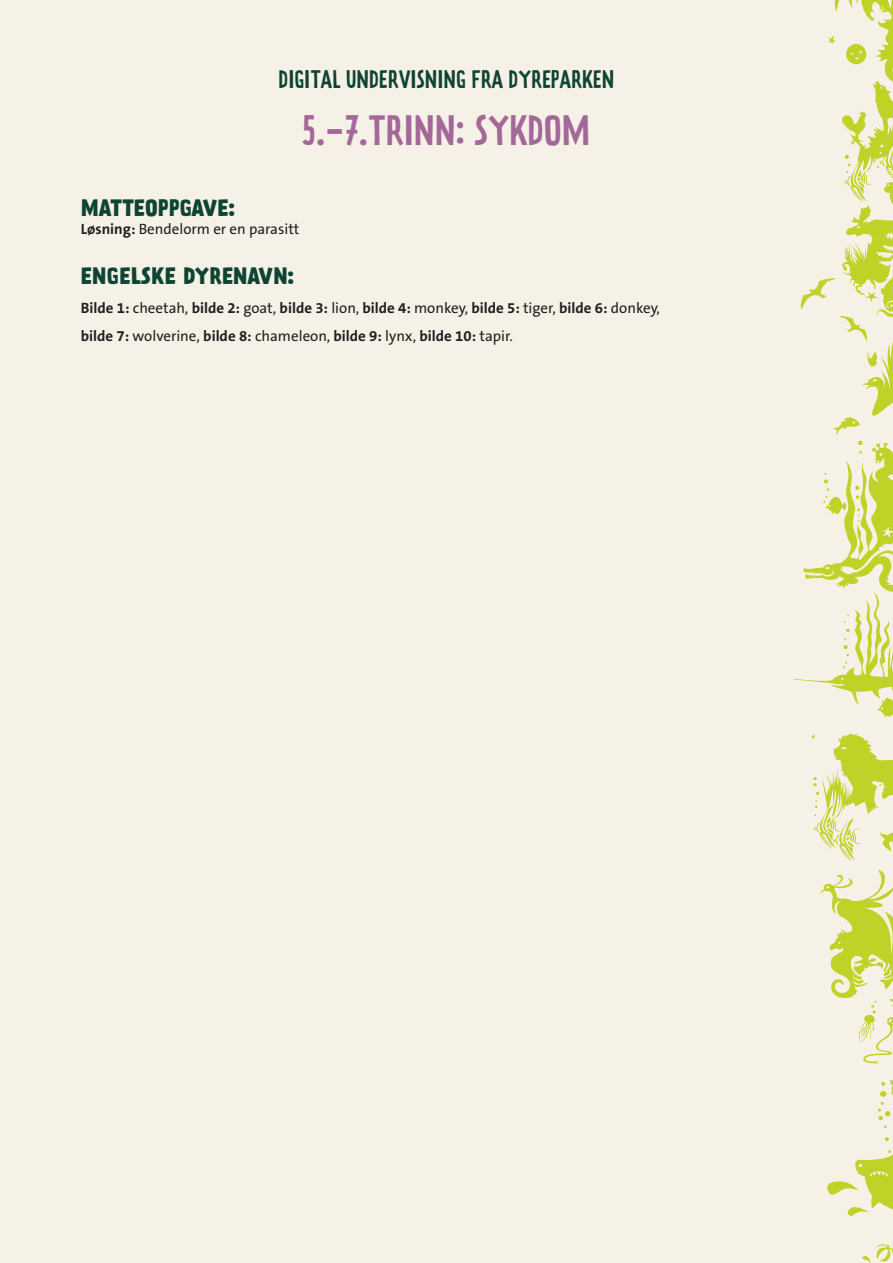
<style>
.page{position:relative;width:893px;height:1263px;background:#f6f1e6}
.page>*{position:absolute;margin:0;border:0;box-sizing:border-box;transform-origin:0 0}
.t1{font:37.5px "Prater Sans One";color:#a46799}
.t2{font:22.5px "Prater Sans One";color:#0e4432}
.t3{font:700 21px "Prater Sans One";color:#0e4432}
.t4{font:15px "The Sans B W5 Plain";color:#231f20}
.t5{font:700 15px "The Sans B W7";color:#231f20}
.s1{font-family:"The Sans B W7";font-weight:700}
.s2{font-family:"The Sans B W5 Plain";font-weight:400}
</style>
<div class="page">
<svg style="left:794px;top:0;width:99px;height:1065px"></svg>
<svg style="left:857px;top:170px;width:9px;height:18px"></svg>
<svg style="left:844px;top:155px;width:7px;height:32px"></svg>
<svg style="left:877px;top:160px;width:6px;height:8px"></svg>
<svg style="left:845px;top:43px;width:22px;height:22px"></svg>
<svg style="left:827px;top:1080px;width:66px;height:183px"></svg>
<svg style="left:878px;top:697px;width:15px;height:21px"></svg>
<h2 class="t2" style="left:279px;top:66px;width:337px">DIGITAL UNDERVISNING FRA DYREPARKEN</h2>
<h1 class="t1" style="left:302px;top:108px;width:290px">5.-7.TRINN: SYKDOM</h1>
<h3 class="t3" style="left:81px;top:194px;width:156px">MATTEOPPGAVE:</h3>
<p class="t4" style="left:81px;top:219px;width:220px"><span class="s1">Løsning:</span> Bendelorm er en parasitt</p>
<h3 class="t3" style="left:81px;top:262px;width:215px">ENGELSKE DYRENAVN:</h3>
<p class="t5" style="left:81px;top:298px;width:581px">Bilde 1: <span class="s2">cheetah,</span> bilde 2: <span class="s2">goat,</span> bilde 3: <span class="s2">lion,</span> bilde 4: <span class="s2">monkey,</span> bilde 5: <span class="s2">tiger,</span> bilde 6: <span class="s2">donkey,</span></p>
<p class="t4" style="left:81px;top:326px;width:434px"><span class="s1">bilde 7:</span> wolverine, <span class="s1">bilde 8:</span> chameleon, <span class="s1">bilde 9:</span> lynx, <span class="s1">bilde 10:</span> tapir.</p>
</div>
